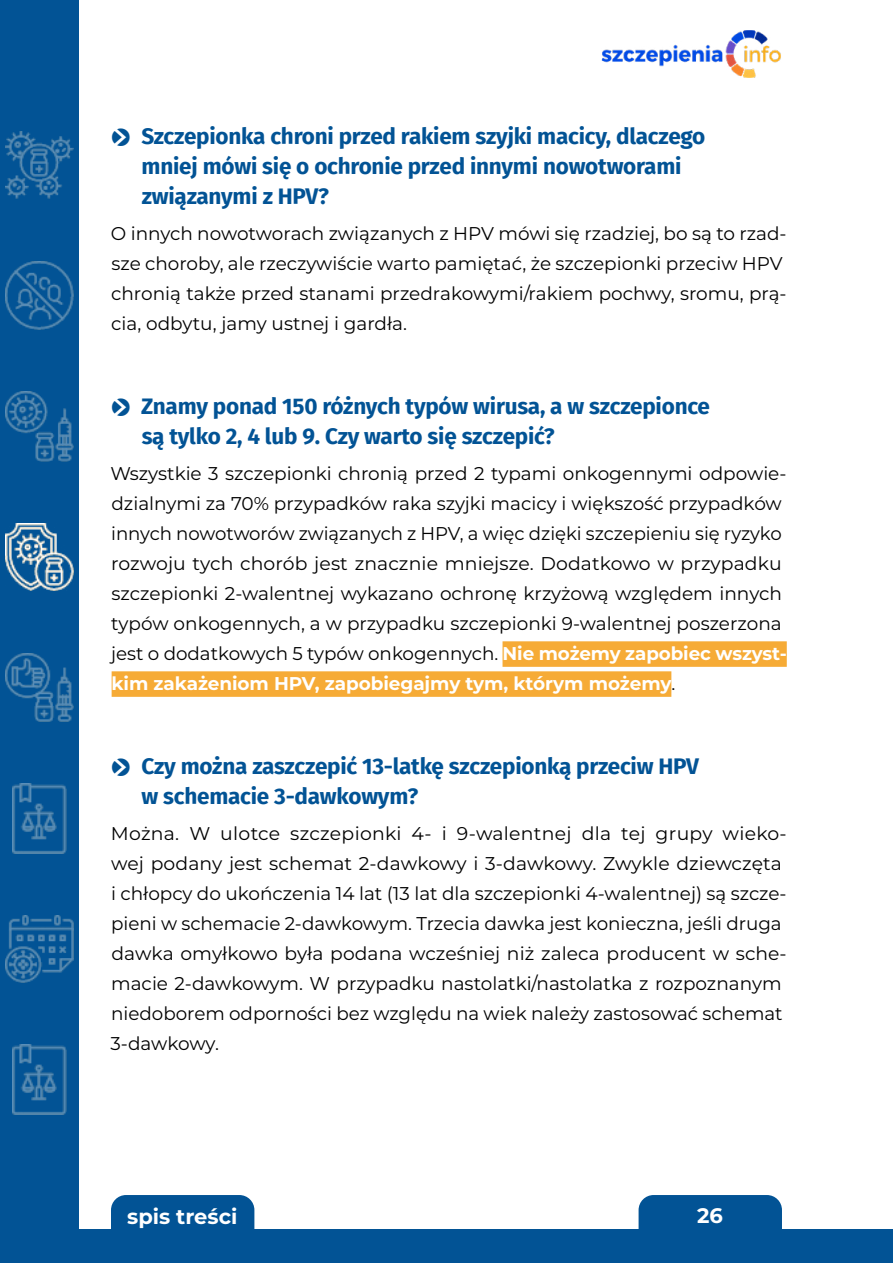
<style>
.page{position:relative;width:893px;height:1263px;background:#fff}
.page>*{position:absolute;margin:0;border:0;box-sizing:border-box;transform-origin:0 0}
.t1{font:700 22.5px/30px "Fira Sans";letter-spacing:-.01em;color:#025395}
.t2{font:700 21px "Montserrat";color:#fff}
.t3{font:18.45px/30px "Montserrat";color:#000}
.s1{font-family:"Pointers";font-weight:400}
.s2{font-weight:700;color:#fff}
</style>
<div class="page">
<div style="left:0;top:0;width:79px;height:1260px;background:#025395"></div>
<img style="left:6px;top:131px;width:67px;height:67px">
<img style="left:6px;top:262px;width:67px;height:67px">
<img style="left:6px;top:391px;width:67px;height:70px">
<img style="left:6px;top:654px;width:67px;height:67px">
<img style="left:12px;top:783px;width:54px;height:70px">
<img style="left:6px;top:915px;width:67px;height:67px">
<img style="left:12px;top:1044px;width:54px;height:70px">
<img style="left:6px;top:523px;width:67px;height:67px">
<div style="left:502px;top:641px;width:285px;height:26px;background:#f6ab36"></div>
<div style="left:112px;top:671px;width:559px;height:26px;background:#f6ab36"></div>
<img style="left:601px;top:31px;width:180px;height:46px">
<div style="left:111px;top:1195px;width:143px;height:60px;background:#025395;border-radius:15px"></div>
<div style="left:639px;top:1195px;width:143px;height:68px;background:#025395;border-radius:15px"></div>
<div style="left:0;top:1230px;width:893px;height:33px;background:#025395"></div>
<p class="t1" style="left:142px;top:120px;width:565px;text-indent:-30px"><span class="s1">O</span> Szczepionka chroni przed rakiem szyjki macicy, dlaczego mniej mówi się o ochronie przed innymi nowotworami związanymi z HPV?</p>
<p class="t3" style="left:111px;top:218px;width:677px">O innych nowotworach związanych z HPV mówi się rzadziej, bo są to rzad&shy;sze choroby, ale rzeczywiście warto pamiętać, że szczepionki przeciw HPV chronią także przed stanami przedrakowymi/rakiem pochwy, sromu, prą&shy;cia, odbytu, jamy ustnej i gardła.</p>
<p class="t1" style="left:142px;top:390px;width:570px;text-indent:-30px"><span class="s1">O</span> Znamy ponad 150 różnych typów wirusa, a w szczepionce są tylko 2, 4 lub 9. Czy warto się szczepić?</p>
<p class="t3" style="left:110px;top:458px;width:678px">Wszystkie 3 szczepionki chronią przed 2 typami onkogennymi odpowie&shy;dzialnymi za 70% przypadków raka szyjki macicy i większość przypadków innych nowotworów związanych z HPV, a więc dzięki szczepieniu się ryzyko rozwoju tych chorób jest znacznie mniejsze. Dodatkowo w przypadku szczepionki 2-walentnej wykazano ochronę krzyżową względem innych typów onkogennych, a w przypadku szczepionki 9-walentnej poszerzona jest o dodatkowych 5 typów onkogennych. <span class="s2">Nie możemy zapobiec wszyst&shy;kim zakażeniom HPV, zapobiegajmy tym, którym możemy</span>.</p>
<p class="t1" style="left:141px;top:750px;width:559px;text-indent:-29px"><span class="s1">O</span> Czy można zaszczepić 13-latkę szczepionką przeciw HPV w schemacie 3-dawkowym?</p>
<p class="t3" style="left:110px;top:818px;width:678px">Można. W ulotce szczepionki 4- i 9-walentnej dla tej grupy wieko&shy;wej podany jest schemat 2-dawkowy i 3-dawkowy. Zwykle dziewczęta i chłopcy do ukończenia 14 lat (13 lat dla szczepionki 4-walentnej) są szcze&shy;pieni w schemacie 2-dawkowym. Trzecia dawka jest konieczna, jeśli druga dawka omyłkowo była podana wcześniej niż zaleca producent w sche&shy;macie 2-dawkowym. W przypadku nastolatki/nastolatka z rozpoznanym niedoborem odporności bez względu na wiek należy zastosować schemat 3-dawkowy.</p>
<p class="t2" style="left:127px;top:1202px;width:112px">spis treści</p>
<p class="t2" style="left:697px;top:1200px;width:27px">26</p>
</div>
